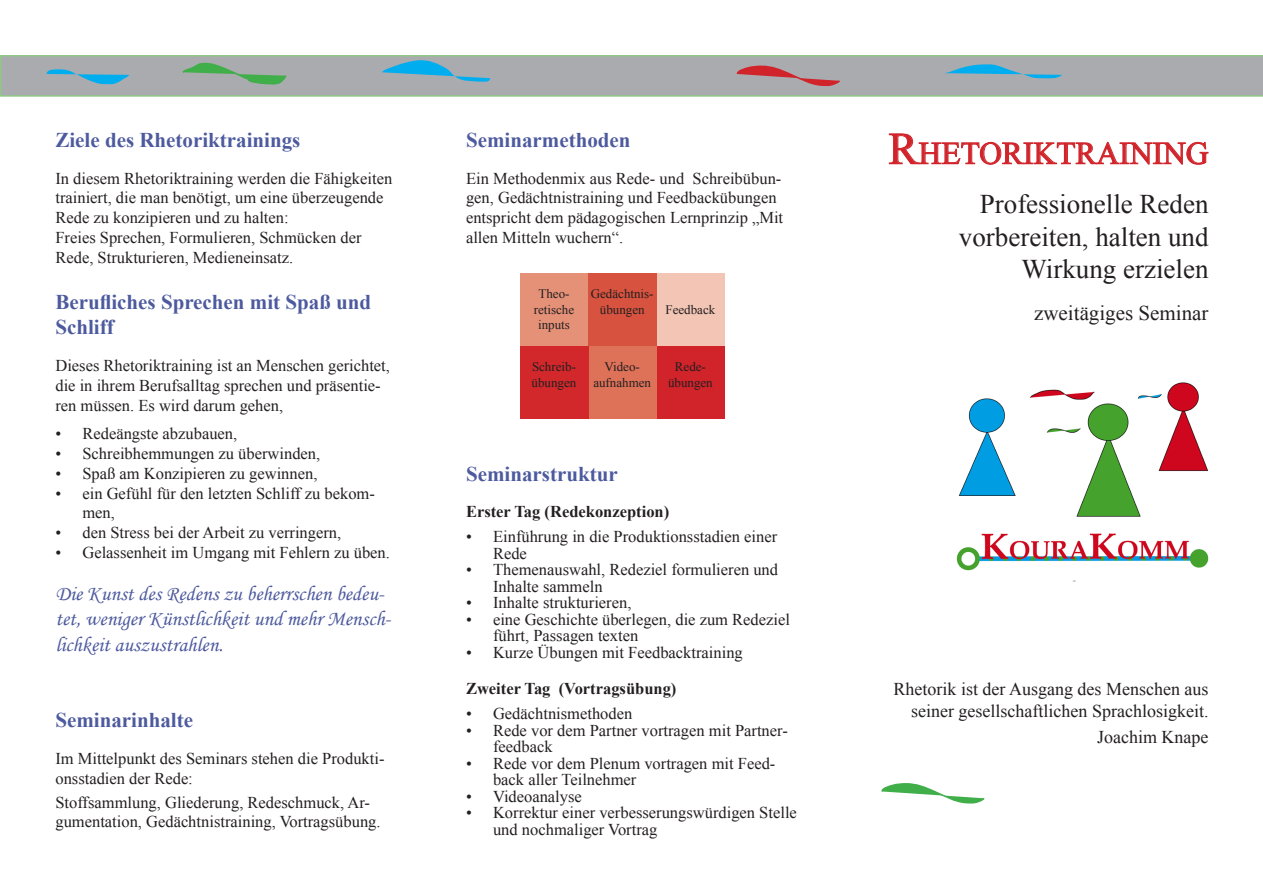
<style>
.page{position:relative;width:1263px;height:893px;background:#fff}
.page>*{position:absolute;margin:0;border:0;box-sizing:border-box;transform-origin:0 0}
.t1{font:31.5px "Times New Roman";color:#d1232a}
.t2{font:27px "Times New Roman";color:#231f20}
.t3{font:700 21px/25.2px "Times New Roman";color:#4d5a9e}
.t4{font:21px/25.2px "Monotype Corsiva";color:#4d5a9e}
.t5{font:21px "Times New Roman";color:#231f20}
.t6{font:18px/21.6px "Times New Roman";color:#231f20;text-align:right}
.t7{font:16.5px/19.8px "Times New Roman";color:#231f20}
.t8{font:700 16.5px "Times New Roman";color:#231f20}
.t9{font:13.05px/15.6px "Times New Roman";color:#231f20;text-align:center}
.s1{font-size:45px}
</style>
<div class="page">
<svg style="left:889px;top:133px;width:320px;height:32px"></svg>
<svg style="left:0;top:55px;width:1263px;height:42px;background:#a8aeac"></svg>
<svg style="left:46px;top:68px;width:83px;height:16px"></svg>
<svg style="left:181px;top:61px;width:106px;height:24px;background:#8cab92"></svg>
<svg style="left:382px;top:60px;width:110px;height:22px;background:#71abc4"></svg>
<svg style="left:736px;top:65px;width:105px;height:22px;background:#b4868a"></svg>
<svg style="left:943px;top:64px;width:119px;height:15px;background:#74abc3"></svg>
<div style="left:520px;top:274px;width:68px;height:72px;background:#e59177"></div>
<div style="left:656px;top:346px;width:68px;height:73px;background:#d1232a"></div>
<div style="left:588px;top:346px;width:68px;height:73px;background:#de7259"></div>
<div style="left:520px;top:346px;width:68px;height:73px;background:#d2282b"></div>
<div style="left:656px;top:274px;width:68px;height:72px;background:#f2c5b4"></div>
<div style="left:588px;top:274px;width:68px;height:72px;background:#d8533f"></div>
<svg style="left:881px;top:783px;width:104px;height:21px"></svg>
<img style="left:956px;top:382px;width:253px;height:200px">
<p class="t3" style="left:55px;top:127px;width:247px">Ziele des Rhetoriktrainings</p>
<p class="t7" style="left:55px;top:168px;width:338px">In diesem Rhetoriktraining werden die Fähigkeiten trainiert, die man benötigt, um eine überzeugende<br>Rede zu konzipieren und zu halten:</p>
<p class="t7" style="left:55px;top:227px;width:308px">Freies Sprechen, Formulieren, Schmücken der<br>Rede, Strukturieren, Medieneinsatz.</p>
<p class="t3" style="left:55px;top:289px;width:317px">Berufliches Sprechen mit Spaß und<br>Schliff</p>
<p class="t7" style="left:55px;top:356px;width:336px">Dieses Rhetoriktraining ist an Menschen gerichtet, die in ihrem Berufsalltag sprechen und präsentie&shy;ren müssen. Es wird darum gehen,</p>
<p class="t7" style="left:55px;top:423px;width:183px">• Redeängste abzubauen,</p>
<p class="t7" style="left:55px;top:443px;width:266px">• Schreibhemmungen zu überwinden,</p>
<p class="t7" style="left:55px;top:463px;width:264px">• Spaß am Konzipieren zu gewinnen,</p>
<p class="t7" style="left:82px;top:483px;width:294px;text-indent:-27px">• ein Gefühl für den letzten Schliff zu bekom&shy;men,</p>
<p class="t7" style="left:55px;top:522px;width:287px">• den Stress bei der Arbeit zu verringern,</p>
<p class="t7" style="left:55px;top:542px;width:336px">• Gelassenheit im Umgang mit Fehlern zu üben.</p>
<p class="t4" style="left:55px;top:581px;width:337px">Die Kunst des Redens zu beherrschen bedeu&shy;tet, weniger Künstlichkeit und mehr Mensch&shy;lichkeit auszustrahlen.</p>
<p class="t3" style="left:55px;top:707px;width:139px">Seminarinhalte</p>
<p class="t7" style="left:55px;top:748px;width:331px">Im Mittelpunkt des Seminars stehen die Produkti&shy;onsstadien der Rede:</p>
<p class="t7" style="left:55px;top:792px;width:327px">Stoffsammlung, Gliederung, Redeschmuck, Ar&shy;gumentation, Gedächtnistraining, Vortragsübung.</p>
<p class="t3" style="left:466px;top:127px;width:166px">Seminarmethoden</p>
<p class="t7" style="left:466px;top:168px;width:319px">Ein Methodenmix aus Rede- und Schreibübun&shy;gen, Gedächtnistraining und Feedbackübungen entspricht dem pädagogischen Lernprinzip „Mit allen Mitteln wuchern“.</p>
<p class="t9" style="left:538px;top:286px;width:33px">Theo-</p>
<p class="t9" style="left:534px;top:301px;width:42px">retische</p>
<p class="t9" style="left:538px;top:317px;width:33px">inputs</p>
<p class="t9" style="left:532px;top:359px;width:46px;text-align:left">Schreib&shy;übungen</p>
<p class="t9" style="left:591px;top:286px;width:64px">Gedächtnis&shy;übungen</p>
<p class="t9" style="left:665px;top:301px;width:51px">Feedback</p>
<p class="t9" style="left:593px;top:359px;width:59px">Video&shy;aufnahmen</p>
<p class="t9" style="left:675px;top:359px;width:33px">Rede-</p>
<p class="t9" style="left:668px;top:374px;width:46px">übungen</p>
<p class="t3" style="left:466px;top:460px;width:153px">Seminarstruktur</p>
<p class="t8" style="left:466px;top:500px;width:205px">Erster Tag (Redekonzeption)</p>
<p class="t7" style="left:493px;top:528px;width:286px;line-height:16.5px;text-indent:-27px">• Einführung in die Produktionsstadien einer<br>Rede</p>
<p class="t7" style="left:493px;top:561px;width:287px;line-height:16.5px;text-indent:-27px">• Themenauswahl, Redeziel formulieren und<br>Inhalte sammeln</p>
<p class="t7" style="left:466px;top:593px;width:167px">• Inhalte strukturieren,</p>
<p class="t7" style="left:493px;top:611px;width:298px;line-height:16.5px;text-indent:-27px">• eine Geschichte überlegen, die zum Redeziel führt, Passagen texten</p>
<p class="t7" style="left:466px;top:642px;width:278px">• Kurze Übungen mit Feedbacktraining</p>
<p class="t8" style="left:466px;top:677px;width:212px">Zweiter Tag (Vortragsübung)</p>
<p class="t7" style="left:466px;top:704px;width:168px">• Gedächtnismethoden</p>
<p class="t7" style="left:493px;top:722px;width:296px;line-height:16.5px;text-indent:-27px">• Rede vor dem Partner vortragen mit Partner&shy;feedback</p>
<p class="t7" style="left:493px;top:755px;width:284px;line-height:16.5px;text-indent:-27px">• Rede vor dem Plenum vortragen mit Feed&shy;back aller Teilnehmer</p>
<p class="t7" style="left:466px;top:786px;width:117px">• Videoanalyse</p>
<p class="t7" style="left:493px;top:804px;width:305px;line-height:16.5px;text-indent:-27px">• Korrektur einer verbesserungswürdigen Stelle und nochmaliger Vortrag</p>
<p class="t1" style="left:889px;top:132px;width:321px"><span class="s1">R</span>HETORIKTRAINING</p>
<p class="t2" style="left:980px;top:186px;width:230px">Professionelle Reden</p>
<p class="t2" style="left:959px;top:218px;width:251px">vorbereiten, halten und</p>
<p class="t2" style="left:1021px;top:251px;width:189px">Wirkung erzielen</p>
<p class="t5" style="left:1034px;top:299px;width:176px">zweitägiges Seminar</p>
<p class="t6" style="left:893px;top:678px;width:316px">Rhetorik ist der Ausgang des Menschen aus seiner gesellschaftlichen Sprachlosigkeit.</p>
<p class="t6" style="left:1097px;top:725px;width:113px">Joachim Knape</p>
</div>
